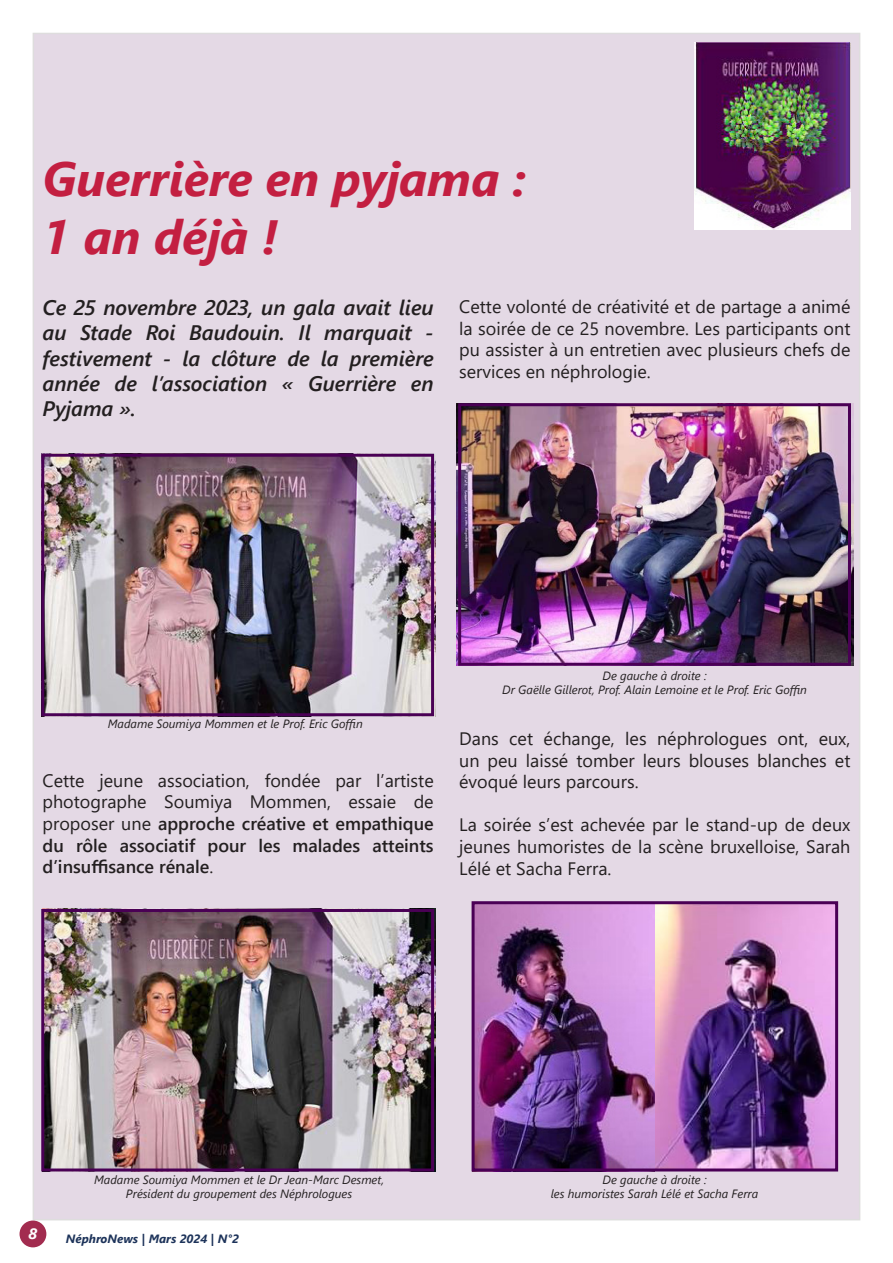
<style>
.page{position:relative;width:893px;height:1263px;background:#fff}
.page>*{position:absolute;margin:0;border:0;box-sizing:border-box;transform-origin:0 0}
.t1{font:italic 700 48px "Segoe UI";color:#c31f41}
.t2{font:italic 600 21px/25.2px "Segoe UI";color:#231f20;text-align:justify}
.t3{font:18px/21.6px "Segoe UI";color:#231f20;text-align:justify}
.t4{font:600 18px/21.6px "Segoe UI";color:#231f20;text-align:justify}
.t5{font:italic 700 15px "Segoe UI";color:#fff}
.t6{font:italic 12px "Segoe UI";color:#231f20}
.t7{font:italic 700 12px "Segoe UI";color:#1d335a}
.s1{font-weight:400}
</style>
<div class="page">
<div style="left:33px;top:33px;width:827px;height:1187px;background:#e4d9e5"></div>
<img style="left:694px;top:42px;width:156px;height:188px">
<img style="left:456px;top:403px;width:397px;height:263px">
<img style="left:45px;top:454px;width:390px;height:262px">
<img style="left:45px;top:909px;width:391px;height:262px">
<div style="left:20px;top:1220px;width:26px;height:27px;background:#a22c4f;border-radius:50%"></div>
<img style="left:476px;top:905px;width:358px;height:262px">
<div style="left:472px;top:901px;width:366px;height:270px;border:3px solid #4a0055"></div>
<div style="left:41px;top:454px;width:393px;height:262px;border:3px solid #4a0055"></div>
<div style="left:458px;top:403px;width:393px;height:263px;border:3px solid #4a0055"></div>
<div style="left:41px;top:909px;width:393px;height:262px;border:3px solid #4a0055"></div>
<p class="t1" style="left:43px;top:134px;width:485px">Guerrière en pyjama :</p>
<p class="t1" style="left:43px;top:191px;width:237px">1 an déjà !</p>
<p class="t2" style="left:43px;top:292px;width:393px">Ce 25 novembre 2023, un gala avait lieu au Stade Roi Baudouin. Il marquait - festivement - la clôture de la première année de l’association « Guerrière en Pyjama ».</p>
<p class="t3" style="left:459px;top:294px;width:393px">Cette volonté de créativité et de partage a animé la soirée de ce 25 novembre. Les participants ont pu assister à un entretien avec plusieurs chefs de services en néphrologie.</p>
<p class="t6" style="left:108px;top:713px;width:257px">Madame Soumiya Mommen et le Prof. Eric Goffin</p>
<p class="t4" style="left:43px;top:768px;width:393px"><span class="s1">Cette jeune association, fondée par l’artiste photographe Soumiya Mommen, essaie de proposer une</span> approche créative et empathique du rôle associatif pour les malades atteints d’insuffisance rénale<span class="s1">.</span></p>
<p class="t6" style="left:602px;top:664px;width:106px">De gauche à droite :</p>
<p class="t6" style="left:502px;top:679px;width:306px">Dr Gaëlle Gillerot, Prof. Alain Lemoine et le Prof. Eric Goffin</p>
<p class="t3" style="left:459px;top:726px;width:393px">Dans cet échange, les néphrologues ont, eux, un peu laissé tomber leurs blouses blanches et évoqué leurs parcours.</p>
<p class="t3" style="left:459px;top:812px;width:393px">La soirée s’est achevée par le stand-up de deux jeunes humoristes de la scène bruxelloise, Sarah Lélé et Sacha Ferra.</p>
<p class="t6" style="left:94px;top:1168px;width:291px">Madame Soumiya Mommen et le Dr Jean-Marc Desmet,</p>
<p class="t6" style="left:126px;top:1183px;width:228px">Président du groupement des Néphrologues</p>
<p class="t5" style="left:29px;top:1219px;width:10px">8</p>
<p class="t7" style="left:66px;top:1227px;width:174px">NéphroNews | Mars 2024 | N°2</p>
<p class="t6" style="left:602px;top:1168px;width:106px">De gauche à droite :</p>
<p class="t6" style="left:551px;top:1183px;width:209px">les humoristes Sarah Lélé et Sacha Ferra</p>
</div>
